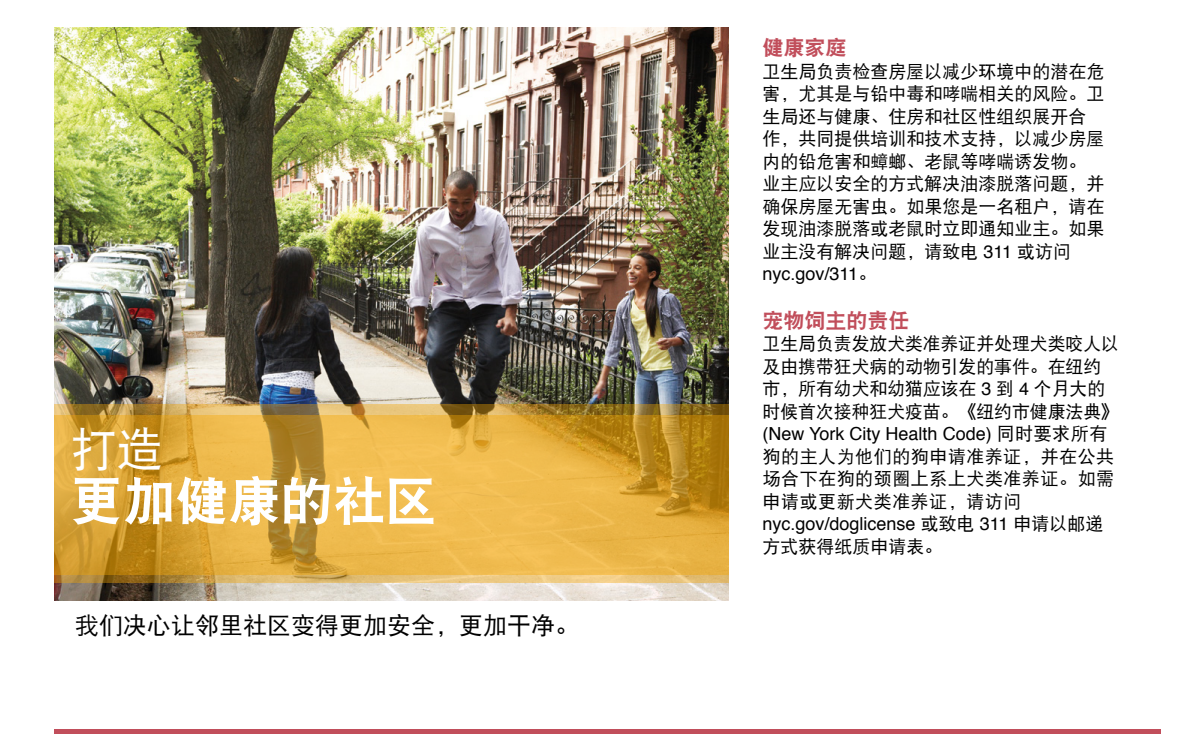
<style>
.page{position:relative;width:1188px;height:756px;background:#fff}
.page>*{position:absolute;margin:0;border:0;box-sizing:border-box;transform-origin:0 0}
.t1{font:52.5px "DF Hei W9";color:#fff}
.t2{font:46.5px "DF Hei W5";color:#fff}
.t3{font:24px "DF Hei W5";color:#000}
.t4{font:21px "DF Hei W9";color:#c14e5b}
.t5{font:18px/22.5px "DF Hei W5";color:#000}
.t6{font:18px "Helvetica";color:#000}
.s1{font-family:"Helvetica"}
.s2{font-family:"DF Hei W5"}
</style>
<div class="page">
<img style="left:54px;top:27px;width:675px;height:574px">
<div style="left:54px;top:729px;width:1107px;height:5px;background:#c14e5b"></div>
<svg style="left:54px;top:404px;width:675px;height:11px"></svg>
<svg style="left:54px;top:415px;width:675px;height:168px"></svg>
<h2 class="t2" style="left:70px;top:426px;width:94px">打造</h2>
<h1 class="t1" style="left:70px;top:474px;width:369px">更加健康的社区</h1>
<h3 class="t3" style="left:75px;top:614px;width:505px">我们决心让邻里社区变得更加安全，更加干净。</h3>
<p class="t4" style="left:763px;top:37px;width:86px">健康家庭</p>
<p class="t5" style="left:763px;top:60px;width:344px">卫生局负责检查房屋以减少环境中的潜在危害，尤其是与铅中毒和哮喘相关的风险。卫生局还与健康、住房和社区性组织展开合作，共同提供培训和技术支持，以减少房屋内的铅危害和蟑螂、老鼠等哮喘诱发物。业主应以安全的方式解决油漆脱落问题，并确保房屋无害虫。如果您是一名租户，请在发现油漆脱落或老鼠时立即通知业主。如果业主没有解决问题，请致电 <span class="s1">311</span> 或访问</p>
<p class="t6" style="left:763px;top:260px;width:115px">nyc.gov/311<span class="s2">。</span></p>
<p class="t4" style="left:763px;top:310px;width:149px">宠物饲主的责任</p>
<p class="t5" style="left:763px;top:333px;width:358px">卫生局负责发放犬类准养证并处理犬类咬人以及由携带狂犬病的动物引发的事件。在纽约市，所有幼犬和幼猫应该在 <span class="s1">3</span> 到 <span class="s1">4</span> 个月大的时候首次接种狂犬疫苗。《纽约市健康法典》</p>
<p class="t6" style="left:763px;top:420px;width:346px">(New York City Health Code) <span class="s2">同时要求所有</span></p>
<p class="t5" style="left:763px;top:445px;width:353px;text-align:justify">狗的主人为他们的狗申请准养证，并在公共场合下在狗的颈圈上系上犬类准养证。如需申请或更新犬类准养证，请访问</p>
<p class="t6" style="left:763px;top:510px;width:342px">nyc.gov/doglicense <span class="s2">或致电</span> 311 <span class="s2">申请以邮递</span></p>
<p class="t5" style="left:763px;top:535px;width:182px">方式获得纸质申请表。</p>
</div>
